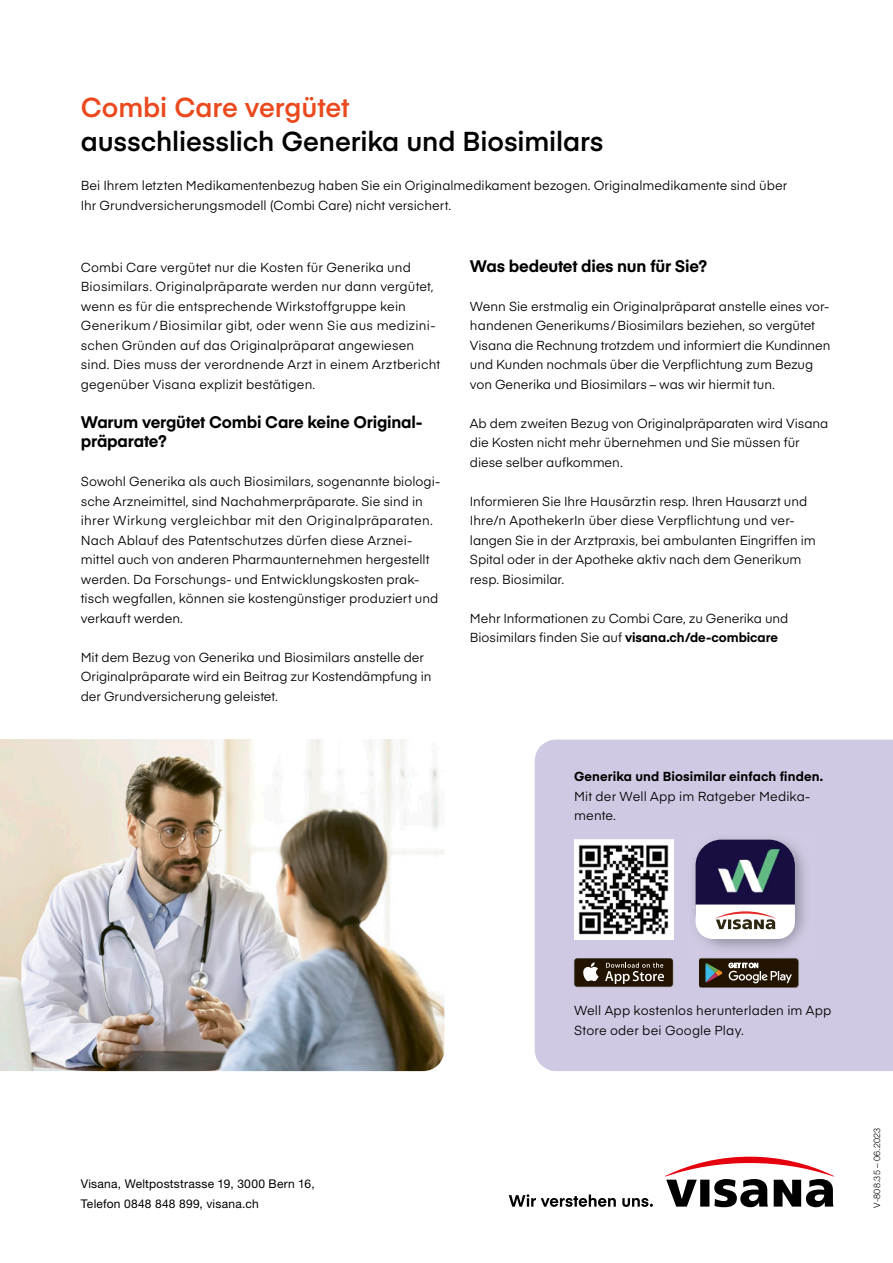
<style>
.page{position:relative;width:893px;height:1263px;background:#fff}
.page>*{position:absolute;margin:0;border:0;box-sizing:border-box;transform-origin:0 0}
.t1{font:600 27px "Eina 03";letter-spacing:-.005em;color:#000}
.t2{font:600 27px "Eina 03";letter-spacing:-.005em;color:#eb491d}
.t3{font:700 16.5px/19.5px "Eina 03";letter-spacing:-.015em;color:#000}
.t4{font:12.9px/19.5px "Eina 03";color:#000}
.t5{font:700 12.9px "Eina 03";letter-spacing:.01em;color:#000}
.t6{font:12px/19.5px "Helvetica Neue LT Std";letter-spacing:.02em;color:#000}
.t7{font:300 9px "Helvetica Neue LT Std";letter-spacing:.02em;color:#000}
.s1{font-weight:700}
</style>
<div class="page">
<img style="left:0;top:739px;width:444px;height:332px">
<svg style="left:665px;top:1157px;width:169px;height:50px"></svg>
<svg style="left:509px;top:1194px;width:107px;height:13px"></svg>
<svg style="left:622px;top:1198px;width:31px;height:9px"></svg>
<div style="left:535px;top:739px;width:358px;height:332px;background:#d0c9e3"></div>
<div style="left:574px;top:958px;width:99px;height:29px;background:#221401;border-radius:3px"></div>
<svg style="left:583px;top:962px;width:15px;height:19px"></svg>
<svg style="left:605px;top:962px;width:59px;height:22px"></svg>
<svg style="left:699px;top:958px;width:100px;height:30px;background:#463d2e"></svg>
<img style="left:687px;top:832px;width:124px;height:123px">
<svg style="left:695px;top:839px;width:100px;height:100px;background:#3c4060"></svg>
<img style="left:695px;top:839px;width:26px;height:65px">
<svg style="left:695px;top:904px;width:100px;height:35px"></svg>
<img style="left:574px;top:839px;width:99px;height:100px">
<h1 class="t2" style="left:81px;top:87px;width:270px">Combi Care vergütet</h1>
<h1 class="t1" style="left:81px;top:122px;width:524px">ausschliesslich Generika und Biosimilars</h1>
<p class="t4" style="left:81px;top:175px;width:708px">Bei Ihrem letzten Medikamentenbezug haben Sie ein Originalmedikament bezogen. Originalmedikamente sind über<br>Ihr Grundversicherungsmodell (Combi Care) nicht versichert.</p>
<p class="t4" style="left:81px;top:256px;width:361px">Combi Care vergütet nur die Kosten für Generika und Biosimilars. Originalpräparate werden nur dann vergütet, wenn es für die entsprechende Wirkstoffgruppe kein Generikum / Biosimilar gibt, oder wenn Sie aus medizini&shy;schen Gründen auf das Originalpräparat angewiesen sind. Dies muss der verordnende Arzt in einem Arztbericht gegenüber Visana explizit bestätigen.</p>
<p class="t3" style="left:81px;top:411px;width:343px">Warum vergütet Combi Care keine Original&shy;präparate?</p>
<p class="t4" style="left:81px;top:471px;width:361px">Sowohl Generika als auch Biosimilars, sogenannte biologi&shy;sche Arzneimittel, sind Nachahmerpräparate. Sie sind in ihrer Wirkung vergleichbar mit den Originalpräparaten.<br>Nach Ablauf des Patentschutzes dürfen diese Arznei&shy;mittel auch von anderen Pharmaunternehmen hergestellt werden. Da Forschungs- und Entwicklungskosten prak&shy;tisch wegfallen, können sie kostengünstiger produziert und verkauft werden.</p>
<p class="t4" style="left:81px;top:646px;width:352px">Mit dem Bezug von Generika und Biosimilars anstelle der<br>Originalpräparate wird ein Beitrag zur Kostendämpfung in der Grundversicherung geleistet.</p>
<p class="t3" style="left:470px;top:255px;width:239px">Was bedeutet dies nun für Sie?</p>
<p class="t4" style="left:470px;top:295px;width:362px">Wenn Sie erstmalig ein Originalpräparat anstelle eines vor&shy;handenen Generikums / Biosimilars beziehen, so vergütet Visana die Rechnung trotzdem und informiert die Kundinnen und Kunden nochmals über die Verpflichtung zum Bezug von Generika und Biosimilars – was wir hiermit tun.</p>
<p class="t4" style="left:470px;top:412px;width:360px">Ab dem zweiten Bezug von Originalpräparaten wird Visana die Kosten nicht mehr übernehmen und Sie müssen für diese selber aufkommen.</p>
<p class="t4" style="left:470px;top:490px;width:347px">Informieren Sie Ihre Hausärztin resp. Ihren Hausarzt und Ihre/n ApothekerIn über diese Verpflichtung und ver&shy;langen Sie in der Arztpraxis, bei ambulanten Eingriffen im Spital oder in der Apotheke aktiv nach dem Generikum resp. Biosimilar.</p>
<p class="t4" style="left:470px;top:607px;width:320px">Mehr Informationen zu Combi Care, zu Generika und<br>Biosimilars finden Sie auf <span class="s1">visana.ch/de-combicare</span></p>
<p class="t5" style="left:574px;top:767px;width:251px">Generika und Biosimilar einfach finden.</p>
<p class="t4" style="left:574px;top:786px;width:238px">Mit der Well App im Ratgeber Medika&shy;mente.</p>
<p class="t6" style="left:81px;top:1174px;width:235px">Visana, Weltpoststrasse 19, 3000 Bern 16,<br>Telefon 0848 848 899, visana.ch</p>
<p class="t4" style="left:574px;top:1000px;width:259px">Well App kostenlos herunterladen im App<br>Store oder bei Google Play.</p>
<p class="t7" style="left:871px;top:1207px;width:81px;rotate:-90deg">V-808.35 – 06.2023</p>
</div>
